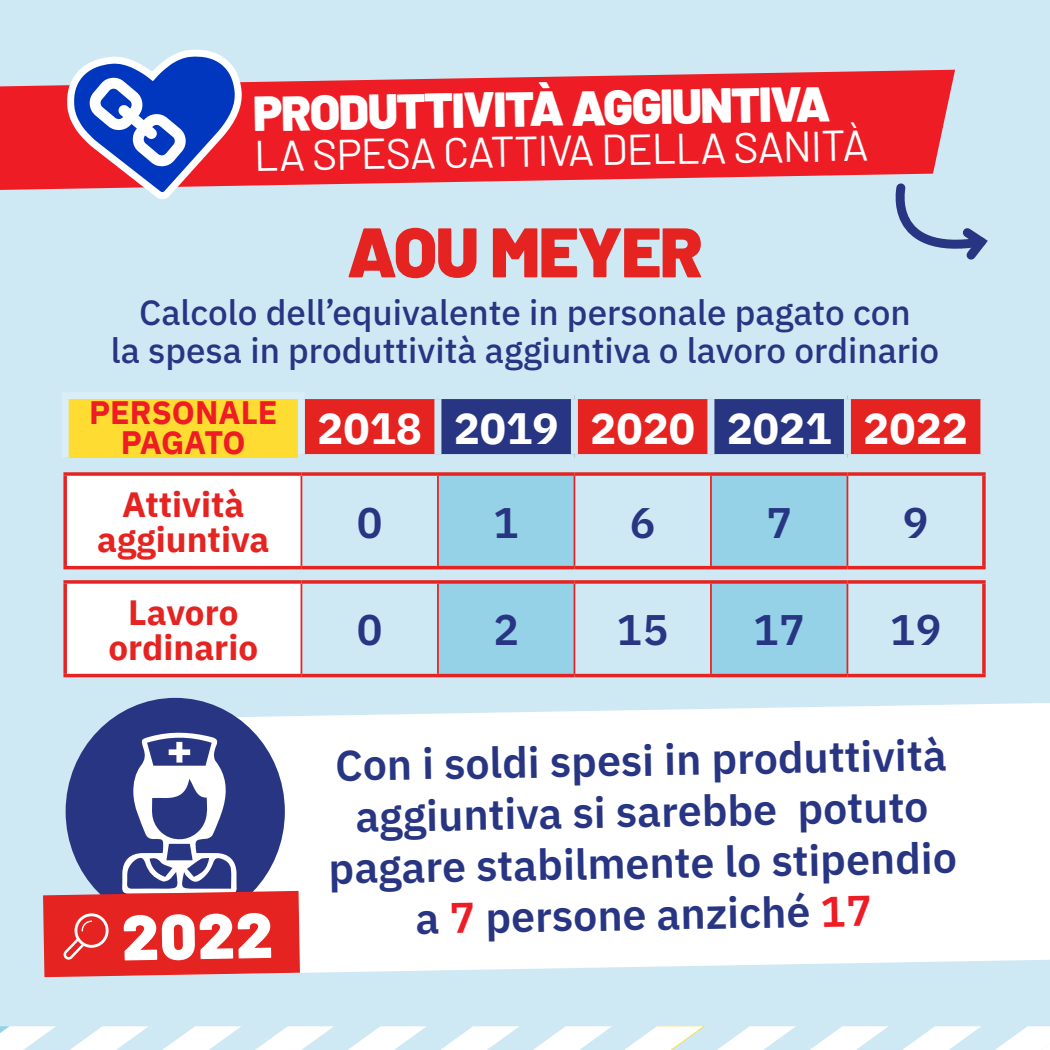
<style>
.page{position:relative;width:1050px;height:1050px;background:#cfe9f4}
.page>*{position:absolute;margin:0;border:0;box-sizing:border-box;transform-origin:0 0}
.t1{font:900 70px "Barlow";letter-spacing:-.02em;color:#e52321}
.t2{font:900 63.88px "Barlow";color:#fff}
.t3{font:900 49px "Barlow";color:#fff}
.t4{font:700 43.75px "IBM Plex Sans";color:#fff}
.t5{font:600 42.88px/51.4px "IBM Plex Sans";color:#283583;text-align:center}
.t6{font:42.88px "Barlow";color:#fff}
.t7{font:500 35px/37.6px "IBM Plex Sans";color:#283583;text-align:center}
.t8{font:700 35px/35px "IBM Plex Sans";color:#e52321;text-align:center}
.t9{font:700 32.38px/29.8px "IBM Plex Sans";color:#ee1c24;text-align:center}
.s1{color:#ee1c24}
</style>
<div class="page">
<div style="left:125px;top:702px;width:925px;height:271px;background:#fff"></div>
<svg style="left:0;top:70px;width:955px;height:120px;fill:#ee1c24"></svg>
<svg style="left:887px;top:179px;width:101px;height:81px"></svg>
<svg style="left:63px;top:49px;width:180px;height:150px"></svg>
<svg style="left:0;top:1026px;width:56px;height:24px"></svg>
<svg style="left:70px;top:1026px;width:78px;height:24px"></svg>
<svg style="left:163px;top:1026px;width:78px;height:24px"></svg>
<svg style="left:255px;top:1026px;width:79px;height:24px"></svg>
<svg style="left:348px;top:1026px;width:78px;height:24px"></svg>
<svg style="left:441px;top:1026px;width:78px;height:24px"></svg>
<svg style="left:533px;top:1026px;width:79px;height:24px"></svg>
<svg style="left:902px;top:1026px;width:79px;height:24px"></svg>
<svg style="left:995px;top:1026px;width:55px;height:24px"></svg>
<svg style="left:624px;top:1026px;width:81px;height:24px"></svg>
<svg style="left:717px;top:1026px;width:79px;height:24px"></svg>
<svg style="left:810px;top:1026px;width:78px;height:24px"></svg>
<div style="left:66px;top:698px;width:219px;height:227px;background:#283583;border-radius:50%"></div>
<div style="left:65px;top:396px;width:236px;height:62px;background:#fedc32"></div>
<svg style="left:305px;top:399px;width:675px;height:55px"></svg>
<svg style="left:65px;top:476px;width:236px;height:198px;fill:#fff"></svg>
<svg style="left:438px;top:476px;width:409px;height:198px;fill:#95d2e7"></svg>
<div style="left:434px;top:399px;width:7px;height:55px;background:#cfe9f4"></div>
<div style="left:571px;top:399px;width:7px;height:55px;background:#cfe9f4"></div>
<div style="left:707px;top:399px;width:7px;height:55px;background:#cfe9f4"></div>
<div style="left:844px;top:399px;width:7px;height:55px;background:#cfe9f4"></div>
<div style="left:298px;top:454px;width:140px;height:7px;background:#cfe9f4"></div>
<svg style="left:301px;top:472px;width:137px;height:4px"></svg>
<svg style="left:438px;top:472px;width:136px;height:4px"></svg>
<svg style="left:574px;top:472px;width:137px;height:4px"></svg>
<svg style="left:711px;top:472px;width:136px;height:4px"></svg>
<svg style="left:847px;top:472px;width:139px;height:4px"></svg>
<svg style="left:982px;top:476px;width:4px;height:90px"></svg>
<svg style="left:982px;top:584px;width:4px;height:90px"></svg>
<hr style="left:301px;top:674px;width:137px;height:3px;background:#e52321">
<hr style="left:438px;top:674px;width:136px;height:3px;background:#e52321">
<hr style="left:574px;top:674px;width:137px;height:3px;background:#e52321">
<hr style="left:711px;top:674px;width:136px;height:3px;background:#e52321">
<hr style="left:847px;top:674px;width:139px;height:3px;background:#e52321">
<hr style="left:437px;top:476px;width:2px;height:90px;background:#e52321">
<hr style="left:574px;top:476px;width:1px;height:90px;background:#e52321">
<hr style="left:710px;top:476px;width:2px;height:90px;background:#e52321">
<hr style="left:847px;top:476px;width:1px;height:90px;background:#e52321">
<hr style="left:437px;top:584px;width:2px;height:90px;background:#e52321">
<hr style="left:574px;top:584px;width:1px;height:90px;background:#e52321">
<hr style="left:710px;top:584px;width:2px;height:90px;background:#e52321">
<hr style="left:847px;top:584px;width:1px;height:90px;background:#e52321">
<div style="left:62px;top:392px;width:243px;height:7px;background:#d9eef6"></div>
<div style="left:62px;top:399px;width:7px;height:59px;background:#d9eef6"></div>
<div style="left:298px;top:399px;width:7px;height:55px;background:#d9eef6"></div>
<svg style="left:63px;top:472px;width:238px;height:4px"></svg>
<svg style="left:63px;top:476px;width:4px;height:90px"></svg>
<svg style="left:63px;top:584px;width:4px;height:90px"></svg>
<hr style="left:63px;top:674px;width:238px;height:3px;background:#e52321">
<hr style="left:301px;top:476px;width:1px;height:90px;background:#e52321">
<hr style="left:301px;top:584px;width:1px;height:90px;background:#e52321">
<svg style="left:63px;top:580px;width:238px;height:4px"></svg>
<svg style="left:301px;top:580px;width:137px;height:4px"></svg>
<svg style="left:438px;top:580px;width:136px;height:4px"></svg>
<svg style="left:574px;top:580px;width:137px;height:4px"></svg>
<svg style="left:711px;top:580px;width:136px;height:4px"></svg>
<svg style="left:847px;top:580px;width:139px;height:4px"></svg>
<hr style="left:63px;top:566px;width:238px;height:3px;background:#e52321">
<hr style="left:301px;top:566px;width:137px;height:3px;background:#e52321">
<hr style="left:438px;top:566px;width:136px;height:3px;background:#e52321">
<hr style="left:574px;top:566px;width:137px;height:3px;background:#e52321">
<hr style="left:711px;top:566px;width:136px;height:3px;background:#e52321">
<hr style="left:847px;top:566px;width:139px;height:3px;background:#e52321">
<svg style="left:43px;top:731px;width:257px;height:246px"></svg>
<p class="t3" style="left:253px;top:77px;width:579px;rotate:-1deg">PRODUTTIVITÀ AGGIUNTIVA</p>
<p class="t6" style="left:254px;top:125px;width:616px;rotate:-1deg">LA SPESA CATTIVA DELLA SANITÀ</p>
<h1 class="t1" style="left:347px;top:200px;width:357px">AOU MEYER</h1>
<p class="t7" style="left:111px;top:291px;width:830px">Calcolo dell’equivalente in personale pagato con<br>la spesa in produttività aggiuntiva o lavoro ordinario</p>
<p class="t9" style="left:89px;top:395px;width:190px">PERSONALE<br>PAGATO</p>
<p class="t4" style="left:317px;top:393px;width:652px">2018 2019 2020 2021 2022</p>
<p class="t8" style="left:97px;top:484px;width:174px">Attività aggiuntiva</p>
<p class="t5" style="left:357px;top:493px;width:27px">0</p>
<p class="t5" style="left:493px;top:493px;width:27px">1</p>
<p class="t5" style="left:630px;top:493px;width:27px">6</p>
<p class="t5" style="left:766px;top:493px;width:27px">7</p>
<p class="t5" style="left:903px;top:493px;width:27px">9</p>
<p class="t8" style="left:108px;top:592px;width:151px">Lavoro ordinario</p>
<h2 class="t2" style="left:121px;top:889px;width:152px;rotate:-1deg">2022</h2>
<p class="t5" style="left:357px;top:601px;width:27px">0</p>
<p class="t5" style="left:493px;top:601px;width:27px">2</p>
<p class="t5" style="left:617px;top:601px;width:53px">15</p>
<p class="t5" style="left:754px;top:601px;width:53px">17</p>
<p class="t5" style="left:890px;top:601px;width:53px">19</p>
<p class="t5" style="left:326px;top:737px;width:630px;rotate:-1deg">Con i soldi spesi in produttività aggiuntiva si sarebbe potuto pagare stabilmente lo stipendio a <span class="s1">7</span> persone anziché <span class="s1">17</span></p>
</div>
